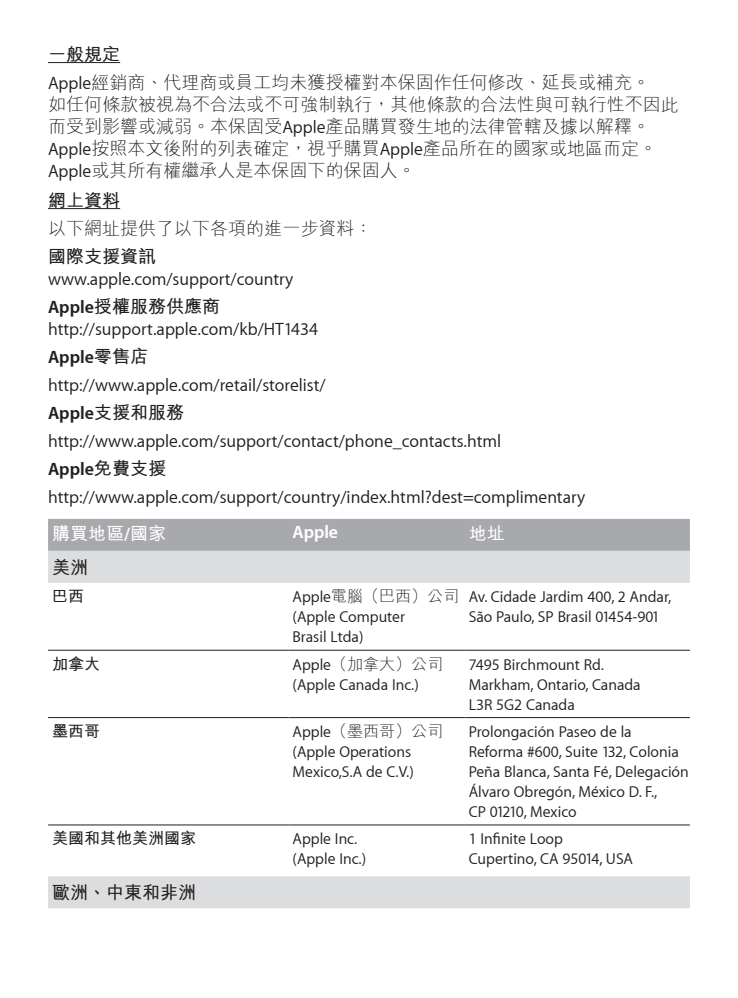
<style>
.page{position:relative;width:738px;height:998px;background:#fff}
.page>*{position:absolute;margin:0;border:0;box-sizing:border-box;transform-origin:0 0}
.t1{font:18px "Myriad Set Text";color:#231f20}
.t2{font:300 18px/22px "M Hei";color:#231f20}
.t3{font:700 18px "M Hei";color:#231f20}
.t4{font:700 18px "Myriad Set";color:#231f20}
.t5{font:700 18px "M Hei";color:#fff}
.t6{font:700 18px "Myriad Set";letter-spacing:-.005em;color:#fff}
.t7{font:16px/20px "Myriad Set Text";color:#231f20}
.t8{font:300 16px "M Hei";color:#231f20}
.t9{font:700 16px "M Hei";color:#231f20}
.s1{font-weight:700}
.s2{font-family:"Myriad Set Text";font-weight:400}
.s3{font-family:"Myriad Set"}
.s4{font-family:"M Hei"}
</style>
<div class="page">
<hr style="left:48px;top:62px;width:72px;height:1px;background:#231f20">
<hr style="left:48px;top:208px;width:72px;height:1px;background:#231f20">
<div style="left:48px;top:519px;width:641px;height:32px;background:#a8a9ad"></div>
<svg style="left:48px;top:551px;width:641px;height:357px"></svg>
<hr style="left:48px;top:649px;width:240px;height:2px;background:#231f20">
<hr style="left:288px;top:649px;width:176px;height:2px;background:#231f20">
<hr style="left:464px;top:649px;width:225px;height:2px;background:#231f20">
<hr style="left:48px;top:717px;width:240px;height:1px;background:#231f20">
<hr style="left:288px;top:717px;width:176px;height:1px;background:#231f20">
<hr style="left:464px;top:717px;width:225px;height:1px;background:#231f20">
<hr style="left:48px;top:824px;width:240px;height:1px;background:#231f20">
<hr style="left:288px;top:824px;width:176px;height:1px;background:#231f20">
<hr style="left:464px;top:824px;width:225px;height:1px;background:#231f20">
<p class="t2" style="left:48px;top:40px;width:603px;line-height:28px"><span class="s1">一般規定<br></span><span class="s2">Apple</span>經銷商、代理商或員工均未獲授權對本保固作任何修改、延長或補充。</p>
<p class="t2" style="left:48px;top:93px;width:631px">如任何條款被視為不合法或不可強制執行，其他條款的合法性與可執行性不因此而受到影響或減弱。本保固受<span class="s2">Apple</span>產品購買發生地的法律管轄及據以解釋。<span class="s2">Apple</span>按照本文後附的列表確定，視乎購買<span class="s2">Apple</span>產品所在的國家或地區而定。<span class="s2">Apple</span>或其所有權繼承人是本保固下的保固人。</p>
<p class="t3" style="left:48px;top:191px;width:73px">網上資料</p>
<p class="t2" style="left:48px;top:217px;width:325px">以下網址提供了以下各項的進一步資料：</p>
<p class="t3" style="left:48px;top:247px;width:109px">國際支援資訊</p>
<p class="t1" style="left:48px;top:268px;width:247px">www.apple.com/support/country</p>
<p class="t3" style="left:48px;top:297px;width:173px"><span class="s3">Apple</span>授權服務供應商</p>
<p class="t1" style="left:48px;top:318px;width:271px">http://support.apple.com/kb/HT1434</p>
<p class="t4" style="left:48px;top:346px;width:101px">Apple<span class="s4">零售店</span></p>
<p class="t1" style="left:48px;top:374px;width:279px">http://www.apple.com/retail/storelist/</p>
<p class="t4" style="left:48px;top:402px;width:137px">Apple<span class="s4">支援和服務</span></p>
<p class="t1" style="left:48px;top:430px;width:454px">http://www.apple.com/support/contact/phone_contacts.html</p>
<p class="t4" style="left:48px;top:458px;width:119px">Apple<span class="s4">免費支援</span></p>
<p class="t1" style="left:48px;top:486px;width:538px">http://www.apple.com/support/country/index.html?dest=complimentary</p>
<p class="t5" style="left:52px;top:524px;width:115px">購買地區<span class="s3">/</span>國家</p>
<p class="t6" style="left:292px;top:520px;width:47px">Apple</p>
<p class="t5" style="left:468px;top:524px;width:37px">地址</p>
<p class="t3" style="left:52px;top:558px;width:37px">美洲</p>
<p class="t9" style="left:52px;top:588px;width:33px">巴西</p>
<p class="t8" style="left:292px;top:588px;width:168px"><span class="s2">Apple</span>電腦（巴西）公司</p>
<p class="t7" style="left:292px;top:606px;width:114px">(Apple Computer<br>Brasil Ltda)</p>
<p class="t7" style="left:468px;top:586px;width:204px">Av. Cidade Jardim 400, 2 Andar,<br>São Paulo, SP Brasil 01454-901</p>
<p class="t9" style="left:52px;top:655px;width:49px">加拿大</p>
<p class="t8" style="left:292px;top:655px;width:152px"><span class="s2">Apple</span>（加拿大）公司</p>
<p class="t7" style="left:292px;top:674px;width:128px">(Apple Canada Inc.)</p>
<p class="t9" style="left:52px;top:723px;width:49px">墨西哥</p>
<p class="t8" style="left:292px;top:723px;width:152px"><span class="s2">Apple</span>（墨西哥）公司</p>
<p class="t7" style="left:292px;top:741px;width:123px">(Apple Operations<br>Mexico,S.A de C.V.)</p>
<p class="t7" style="left:468px;top:654px;width:173px">7495 Birchmount Rd.<br>Markham, Ontario, Canada<br>L3R 5G2 Canada</p>
<p class="t7" style="left:468px;top:721px;width:221px">Prolongación Paseo de la<br>Reforma #600, Suite 132, Colonia<br>Peña Blanca, Santa Fé, Delegación<br>Álvaro Obregón, México D. F.,<br>CP 01210, Mexico</p>
<p class="t9" style="left:52px;top:830px;width:145px">美國和其他美洲國家</p>
<p class="t7" style="left:292px;top:828px;width:75px">Apple Inc. (Apple Inc.)</p>
<p class="t7" style="left:468px;top:828px;width:166px">1 Infinite Loop<br>Cupertino, CA 95014, USA</p>
<p class="t3" style="left:52px;top:883px;width:145px">歐洲、中東和非洲</p>
</div>
